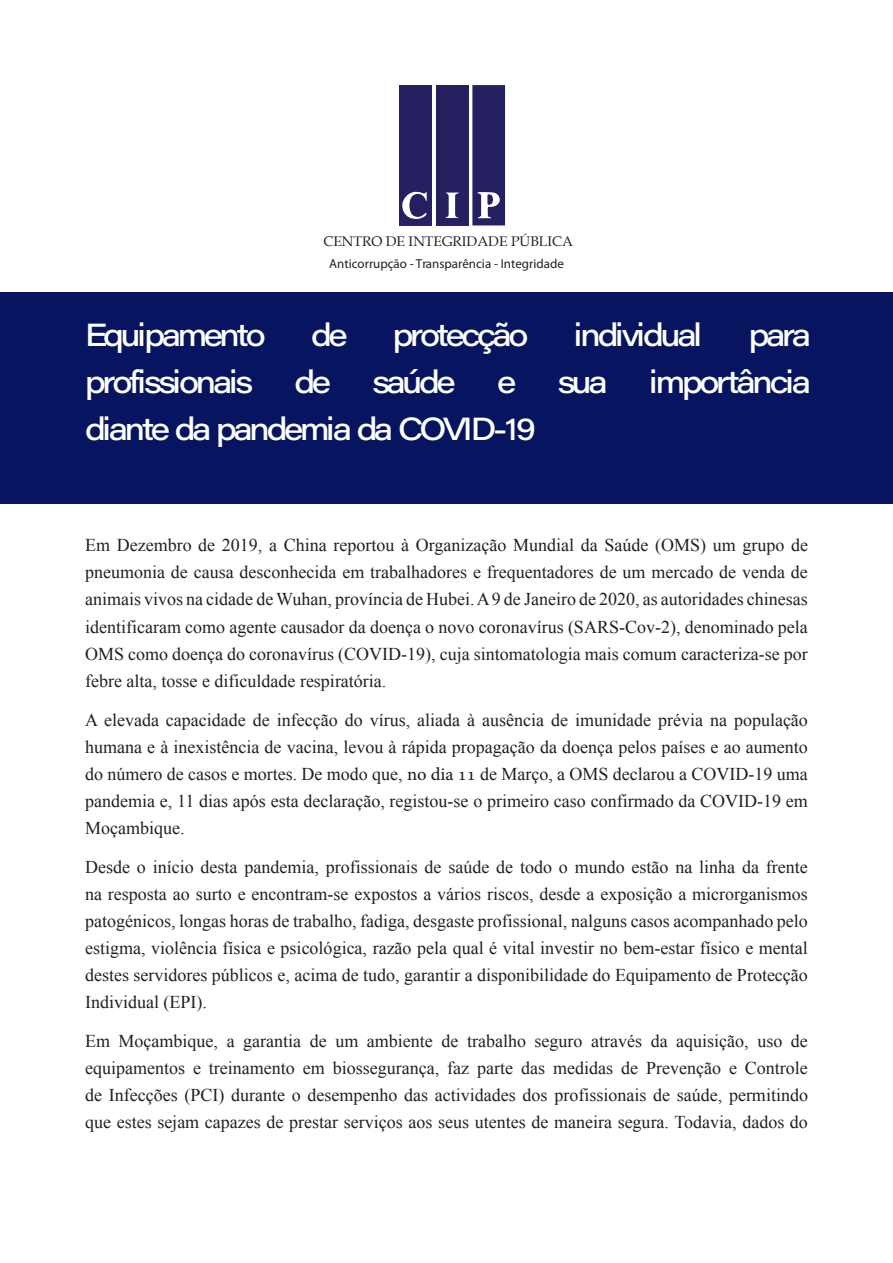
<style>
.page{position:relative;width:893px;height:1263px;background:#fff}
.page>*{position:absolute;margin:0;border:0;box-sizing:border-box;transform-origin:0 0}
.Normal1{font:31.5px "Acumin Variable Concept";color:#fff}
.Normal1-2{font:18px/27px "Times New Roman";color:#231f20;text-align:justify}
.t1{font:13.95px "Book Antiqua";color:#231f20}
.t2{font:13.05px "Myriad Pro";color:#231f20}
.s1{font-family:"Adobe Hebrew"}
</style>
<div class="page">
<div style="left:0;top:292px;width:893px;height:212px;background:#071560"></div>
<div style="left:436px;top:85px;width:32px;height:140px;background:#252161"></div>
<svg style="left:445px;top:193px;width:14px;height:25px"></svg>
<div style="left:399px;top:85px;width:32px;height:140px;background:#252161"></div>
<svg style="left:402px;top:191px;width:25px;height:28px"></svg>
<svg style="left:472px;top:85px;width:33px;height:140px;background:#35316c"></svg>
<p class="t1" style="left:323px;top:231px;width:251px">CENTRO DE INTEGRIDADE PÚBLICA</p>
<p class="t2" style="left:329px;top:257px;width:236px">Anticorrupção - Transparência - Integridade</p>
<p class="Normal1" style="left:85px;top:313px;width:179px">Equipamento</p>
<p class="Normal1" style="left:311px;top:313px;width:35px">de</p>
<p class="Normal1" style="left:393px;top:313px;width:134px">protecção</p>
<p class="Normal1" style="left:574px;top:313px;width:128px">individual</p>
<p class="Normal1" style="left:749px;top:313px;width:61px">para</p>
<p class="Normal1" style="left:85px;top:360px;width:166px">profissionais</p>
<p class="Normal1" style="left:294px;top:360px;width:35px">de</p>
<p class="Normal1" style="left:372px;top:360px;width:82px">saúde</p>
<p class="Normal1" style="left:497px;top:360px;width:17px">e</p>
<p class="Normal1" style="left:558px;top:360px;width:48px">sua</p>
<p class="Normal1" style="left:649px;top:360px;width:160px">importância</p>
<p class="Normal1" style="left:85px;top:408px;width:449px">diante da pandemia da COVID-19</p>
<p class="Normal1-2" style="left:85px;top:532px;width:724px">Em Dezembro de 2019, a China reportou à Organização Mundial da Saúde (OMS) um grupo de pneumonia de causa desconhecida em trabalhadores e frequentadores de um mercado de venda de animais vivos na cidade de Wuhan, província de Hubei. A 9 de Janeiro de 2020, as autoridades chinesas identificaram como agente causador da doença o novo coronavírus (SARS-Cov-2), denominado pela OMS como doença do coronavírus (COVID-19), cuja sintomatologia mais comum caracteriza-se por febre alta, tosse e dificuldade respiratória.</p>
<p class="Normal1-2" style="left:85px;top:706px;width:724px">A elevada capacidade de infecção do vírus, aliada à ausência de imunidade prévia na população humana e à inexistência de vacina, levou à rápida propagação da doença pelos países e ao aumento do número de casos e mortes. De modo que, <span class="s1">no dia 11</span> de Março, a OMS declarou a COVID-19 uma pandemia e, 11 dias após esta declaração, registou-se o primeiro caso confirmado da COVID-19 em Moçambique.</p>
<p class="Normal1-2" style="left:85px;top:853px;width:724px">Desde o início desta pandemia, profissionais de saúde de todo o mundo estão na linha da frente na resposta ao surto e encontram-se expostos a vários riscos, desde a exposição a microrganismos patogénicos, longas horas de trabalho, fadiga, desgaste profissional, nalguns casos acompanhado pelo estigma, violência física e psicológica, razão pela qual é vital investir no bem-estar físico e mental destes servidores públicos e, acima de tudo, garantir a disponibilidade do Equipamento de Protecção Individual (EPI).</p>
<p class="Normal1-2" style="left:85px;top:1027px;width:724px">Em Moçambique, a garantia de um ambiente de trabalho seguro através da aquisição, uso de equipamentos e treinamento em biossegurança, faz parte das medidas de Prevenção e Controle de Infecções (PCI) durante o desempenho das actividades dos profissionais de saúde, permitindo que estes sejam capazes de prestar serviços aos seus utentes de maneira segura. Todavia, dados do</p>
</div>
